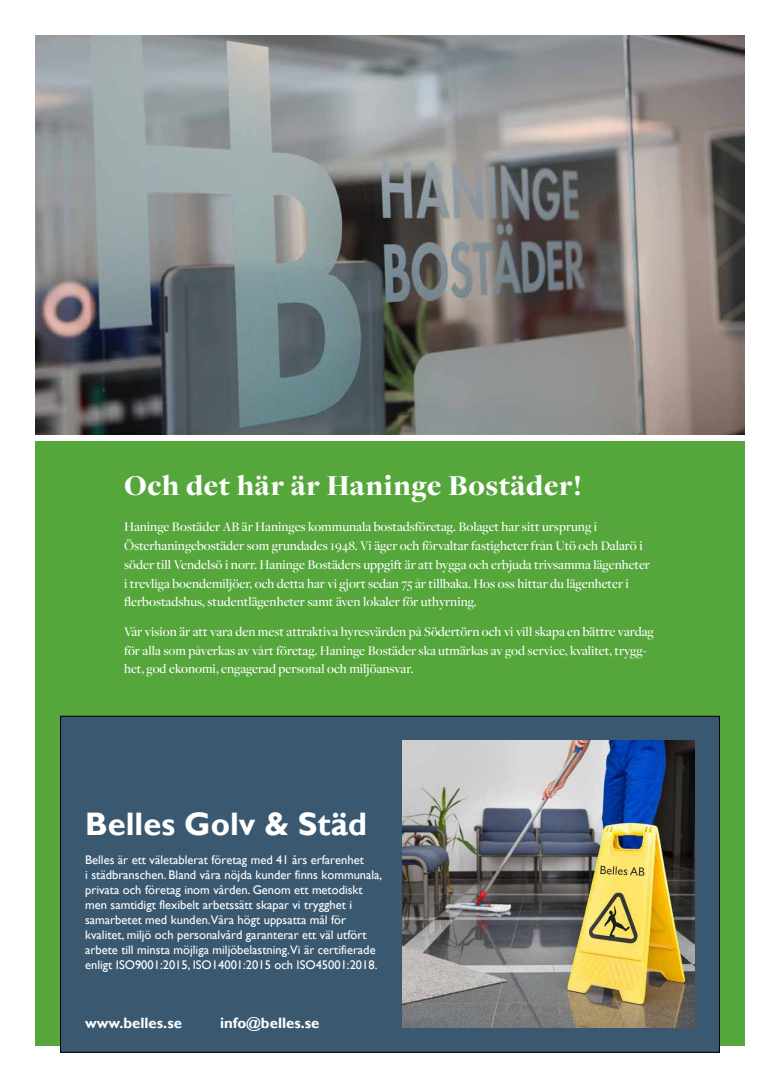
<style>
.page{position:relative;width:780px;height:1081px;background:#fff}
.page>*{position:absolute;margin:0;border:0;box-sizing:border-box;transform-origin:0 0}
.t1{font:700 32.5px "Gill Sans";color:#fff}
.R2{font:900 30px "Freight Disp Pro";letter-spacing:.025em;color:#fff}
.t2{font:700 15px "Gill Sans";color:#fff}
.Bt{font:500 13.75px/18.8px "Freight Disp Pro";color:#fff}
.t3{font:12.5px/15px "Gill Sans";color:#fff}
</style>
<div class="page">
<div style="left:35px;top:441px;width:709px;height:604px;background:#55a63b"></div>
<img style="left:35px;top:35px;width:709px;height:399px">
<div style="left:60px;top:716px;width:659px;height:336px;background:#3a5970"></div>
<img style="left:402px;top:741px;width:292px;height:287px">
<svg style="left:600px;top:866px;width:44px;height:10px"></svg>
<h2 class="R2" style="left:124px;top:465px;width:459px">Och det här är Haninge Bostäder!</h2>
<p class="Bt" style="left:124px;top:517px;width:527px">Haninge Bostäder AB är Haninges kommunala bostadsföretag. Bolaget har sitt ursprung i Österhaningebostäder som grundades 1948. Vi äger och förvaltar fastigheter från Utö och Dalarö i söder till Vendelsö i norr. Haninge Bostäders uppgift är att bygga och erbjuda trivsamma lägenheter i trevliga boendemiljöer, och detta har vi gjort sedan 75 år tillbaka. Hos oss hittar du lägenheter i flerbostadshus, studentlägenheter samt även lokaler för uthyrning.</p>
<p class="Bt" style="left:124px;top:621px;width:531px">Vår vision är att vara den mest attraktiva hyresvärden på Södertörn och vi vill skapa en bättre vardag för alla som påverkas av vårt företag. Haninge Bostäder ska utmärkas av god service, kvalitet, trygg&shy;het, god ekonomi, engagerad personal och miljöansvar.</p>
<p class="t1" style="left:85px;top:805px;width:283px">Belles Golv &amp; Städ</p>
<p class="t3" style="left:85px;top:853px;width:298px">Belles är ett väletablerat företag med 41 års erfarenhet<br>i städbranschen. Bland våra nöjda kunder finns kommunala, privata och företag inom vården. Genom ett metodiskt men samtidigt flexibelt arbetssätt skapar vi trygghet i samarbetet med kunden. Våra högt uppsatta mål för kvalitet, miljö och personalvård garanterar ett väl utfört arbete till minsta möjliga miljöbelastning. Vi är certifierade enligt ISO9001:2015, ISO14001:2015 och ISO45001:2018.</p>
<p class="t2" style="left:85px;top:1013px;width:98px">www.belles.se</p>
<p class="t2" style="left:220px;top:1013px;width:101px">info@belles.se</p>
</div>
